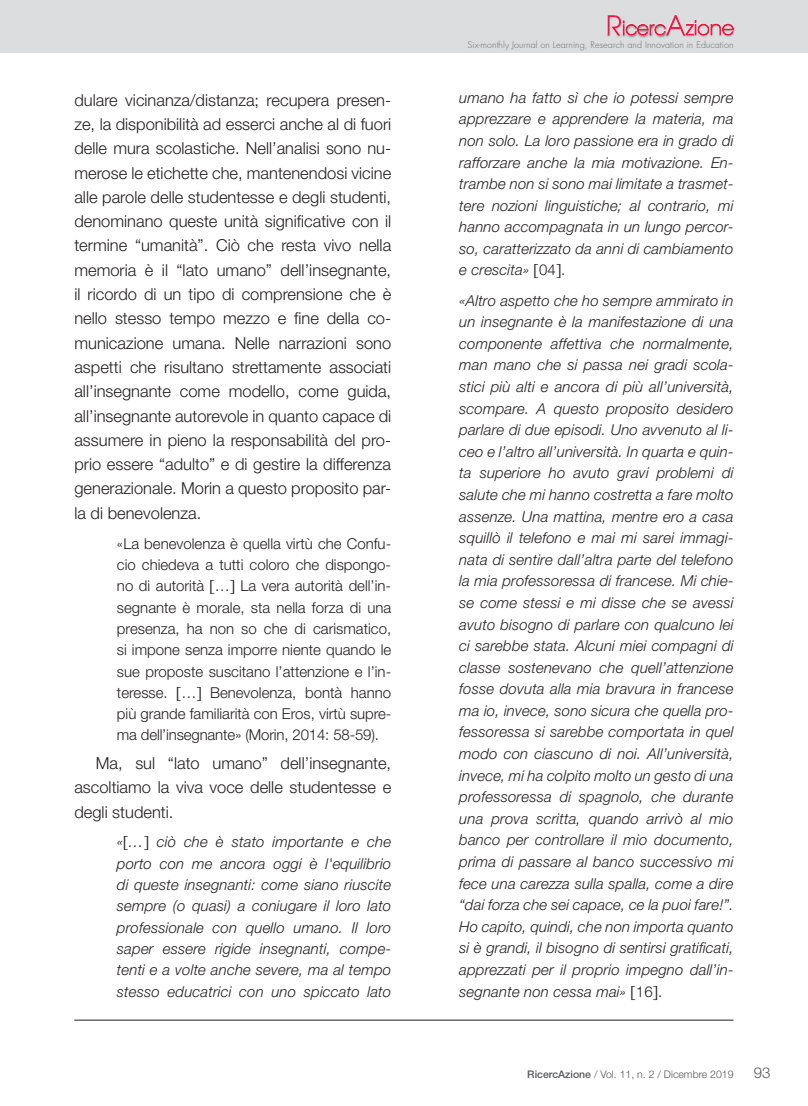
<style>
.page{position:relative;width:808px;height:1106px;background:#fff}
.page>*{position:absolute;margin:0;border:0;box-sizing:border-box;transform-origin:0 0}
.t1{font:300 16.5px/24.3px "Helvetica Neue LT";color:#231f20;text-align:justify}
.t2{font:italic 300 15px/21.6px "Helvetica Neue LT";letter-spacing:.01em;color:#231f20;text-align:justify}
.t3{font:300 15px/21.3px "Helvetica Neue LT";letter-spacing:-.01em;color:#231f20;text-align:justify}
.t4{font:300 15px "Helvetica Neue CE";color:#57585a}
.t5{font:300 10.5px "Helvetica Neue CE";color:#57585a}
.t6{font:300 9px "Futura";letter-spacing:.01em;color:#6c6d70}
.s1{font-style:normal}
.s2{font-weight:500}
</style>
<div class="page">
<div style="left:0;top:0;width:808px;height:53px;background:#dcdddf"></div>
<hr style="left:74px;top:1019px;width:659px;height:1px;background:#231f20">
<div style="left:606px;top:15px;width:18px;height:23px;background:#231f20;opacity:.3"></div>
<div style="left:621px;top:19px;width:47px;height:19px;background:#231f20;opacity:.5"></div>
<div style="left:664px;top:13px;width:20px;height:24px;background:#dcdddf"></div>
<div style="left:665px;top:14px;width:22px;height:24px;background:#dcdddf"></div>
<div style="left:684px;top:19px;width:52px;height:19px;background:#231f20;opacity:.3"></div>
<svg style="left:608px;top:15px;width:126px;height:21px"></svg>
<p class="t1" style="left:74px;top:87px;width:318px">dulare vicinanza/distanza; recupera presen&shy;ze, la disponibilità ad esserci anche al di fuori delle mura scolastiche. Nell’analisi sono nu&shy;merose le etichette che, mantenendosi vicine alle parole delle studentesse e degli studenti, denominano queste unità significative con il termine “umanità”. Ciò che resta vivo nella memoria è il “lato umano” dell’insegnante, il ricordo di un tipo di comprensione che è nello stesso tempo mezzo e fine della co&shy;municazione umana. Nelle narrazioni sono aspetti che risultano strettamente associati all’insegnante come modello, come guida, all’insegnante autorevole in quanto capace di assumere in pieno la responsabilità del pro&shy;prio essere “adulto” e di gestire la differenza generazionale. Morin a questo proposito par&shy;la di benevolenza.</p>
<p class="t3" style="left:117px;top:532px;width:276px">«La benevolenza è quella virtù che Confu&shy;cio chiedeva a tutti coloro che dispongo&shy;no di autorità … La vera autorità dell’in&shy;segnante è morale, sta nella forza di una presenza, ha non so che di carismatico, si impone senza imporre niente quando le sue proposte suscitano l’attenzione e l’in&shy;teresse. … Benevolenza, bontà hanno più grande familiarità con Eros, virtù supre&shy;ma dell’insegnante» (Morin, 2014: 58-59).</p>
<p class="t1" style="left:74px;top:750px;width:318px;text-indent:21px">Ma, sul “lato umano” dell’insegnante, ascoltiamo la viva voce delle studentesse e degli studenti.</p>
<p class="t2" style="left:117px;top:831px;width:276px">« … ciò che è stato importante e che porto con me ancora oggi è l'equilibrio di queste insegnanti: come siano riuscite sempre (o quasi) a coniugare il loro lato professionale con quello umano. Il loro saper essere rigide insegnanti, compe&shy;tenti e a volte anche severe, ma al tempo stesso educatrici con uno spiccato lato</p>
<p class="t6" style="left:467px;top:39px;width:268px">Six-monthly Journal on Learning, Research and Innovation in Education</p>
<p class="t2" style="left:459px;top:86px;width:276px">umano ha fatto sì che io potessi sempre apprezzare e apprendere la materia, ma non solo. La loro passione era in grado di rafforzare anche la mia motivazione. En&shy;trambe non si sono mai limitate a trasmet&shy;tere nozioni linguistiche; al contrario, mi hanno accompagnata in un lungo percor&shy;so, caratterizzato da anni di cambiamento e crescita» <span class="s1">04 .</span></p>
<p class="t2" style="left:459px;top:289px;width:276px">«Altro aspetto che ho sempre ammirato in un insegnante è la manifestazione di una componente affettiva che normalmente, man mano che si passa nei gradi scola&shy;stici più alti e ancora di più all’università, scompare. A questo proposito desidero parlare di due episodi. Uno avvenuto al li&shy;ceo e l’altro all’università. In quarta e quin&shy;ta superiore ho avuto gravi problemi di salute che mi hanno costretta a fare molto assenze. Una mattina, mentre ero a casa squillò il telefono e mai mi sarei immagi&shy;nata di sentire dall’altra parte del telefono la mia professoressa di francese. Mi chie&shy;se come stessi e mi disse che se avessi avuto bisogno di parlare con qualcuno lei ci sarebbe stata. Alcuni miei compagni di classe sostenevano che quell’attenzione fosse dovuta alla mia bravura in francese ma io, invece, sono sicura che quella pro&shy;fessoressa si sarebbe comportata in quel modo con ciascuno di noi. All’università, invece, mi ha colpito molto un gesto di una professoressa di spagnolo, che durante una prova scritta, quando arrivò al mio banco per controllare il mio documento, prima di passare al banco successivo mi fece una carezza sulla spalla, come a dire “dai forza che sei capace, ce la puoi fare!”.<br>Ho capito, quindi, che non importa quanto si è grandi, il bisogno di sentirsi gratificati, apprezzati per il proprio impegno dall’in&shy;segnante non cessa mai» <span class="s1">16 .</span></p>
<p class="t5" style="left:527px;top:1068px;width:208px"><span class="s2">RicercAzione</span> / Vol. 11, n. 2 / Dicembre 2019</p>
<p class="t4" style="left:754px;top:1063px;width:18px">93</p>
</div>
